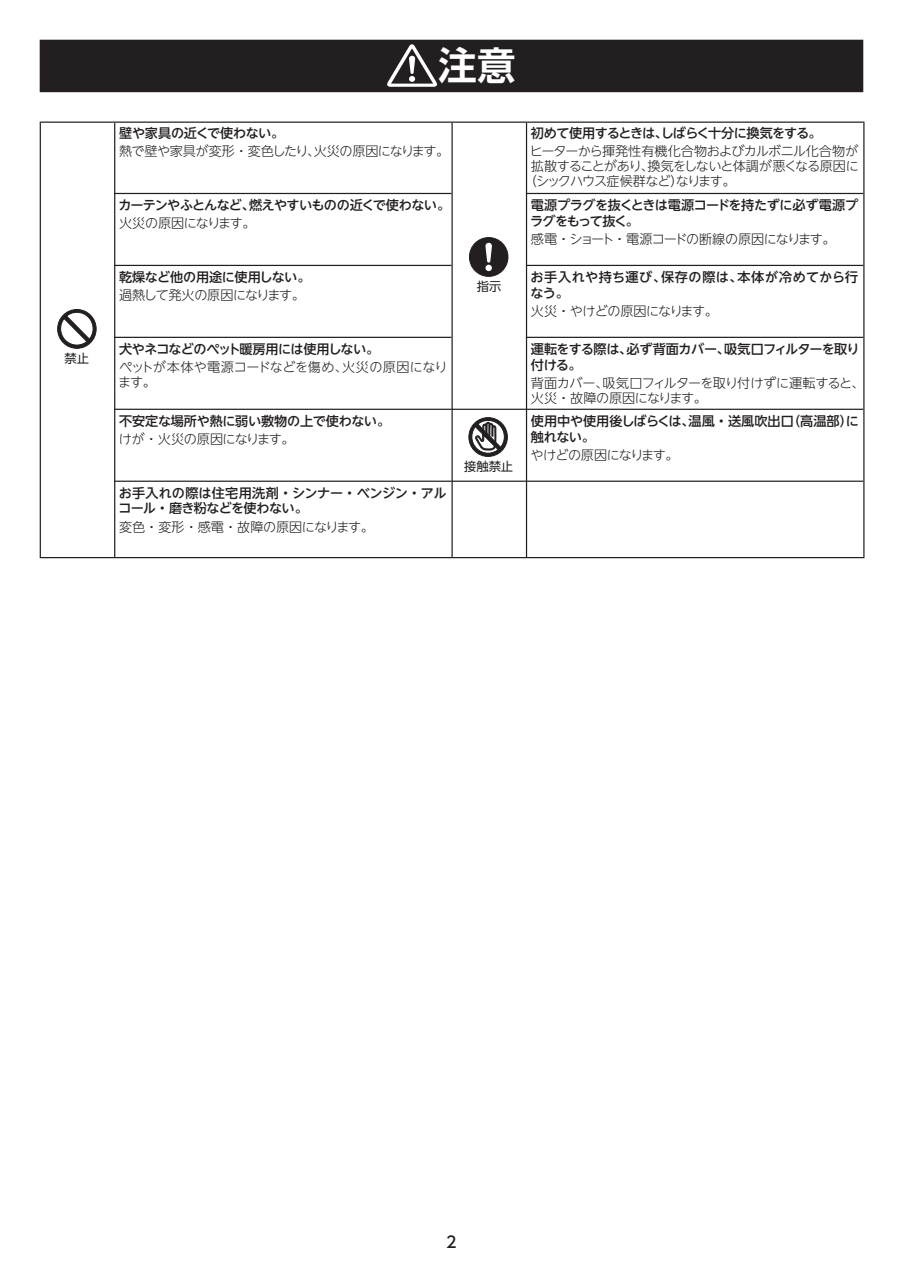
<style>
.page{position:relative;width:903px;height:1275px;background:#fff}
.page>*{position:absolute;margin:0;border:0;box-sizing:border-box;transform-origin:0 0}
.t1{font:38.5px "UD Shin Go NT Pro De Bold 90 msp RKSJ H";color:#fff}
.t2{font:15.75px "UD Shin Go NT Pro Medium 90 msp RKSJ H";color:#231f20}
.t3{font:13.12px/14.9px "UD Shin Go NT Pro Light 90 msp RKSJ H";letter-spacing:-.04em;color:#231f20}
.t4{font:13.12px/15.8px "UD Shin Go NT Pro Medium 90 msp RKSJ H";letter-spacing:-.03em;color:#231f20}
.t5{font:13.12px/14.9px "UD Shin Go NT Pro Light 90 msp RKSJ H";letter-spacing:-.015em;color:#231f20}
.t6{font:13.12px "UD Shin Go NT Pro Medium 90 msp RKSJ H";letter-spacing:-.055em;color:#231f20}
.t7{font:13.12px/15.8px "UD Shin Go NT Pro Medium 90 msp RKSJ H";letter-spacing:.005em;color:#231f20}
.t8{font:13.12px/15.8px "UD Shin Go NT Pro Medium 90 msp RKSJ H";letter-spacing:.04em;color:#231f20}
.t9{font:13.12px "UD Shin Go NT Pro Medium 90 msp RKSJ H";letter-spacing:-.05em;color:#231f20}
.t10{font:13.12px "UD Shin Go NT Pro Light 90 msp RKSJ H";letter-spacing:-.065em;color:#231f20}
.t11{font:13.12px "UD Shin Go NT Pro Light 90 msp RKSJ H";letter-spacing:-.075em;color:#231f20}
.t12{font:13.12px "UD Shin Go NT Pro Light 90 msp RKSJ H";letter-spacing:-.08em;color:#231f20}
.t13{font:12.25px "UD Shin Go NT Pro Regular 90 msp RKSJ H";color:#231f20}
</style>
<div class="page">
<hr style="left:114px;top:123px;width:1px;height:434px;background:#231f20">
<hr style="left:451px;top:123px;width:2px;height:434px;background:#231f20">
<hr style="left:526px;top:123px;width:1px;height:434px;background:#231f20">
<hr style="left:863px;top:123px;width:1px;height:434px;background:#231f20">
<hr style="left:40px;top:122px;width:75px;height:1px;background:#231f20">
<hr style="left:40px;top:123px;width:1px;height:434px;background:#231f20">
<hr style="left:115px;top:122px;width:749px;height:1px;background:#231f20">
<hr style="left:40px;top:557px;width:824px;height:1px;background:#231f20">
<hr style="left:114px;top:337px;width:337px;height:1px;background:#231f20">
<hr style="left:114px;top:265px;width:337px;height:1px;background:#231f20">
<hr style="left:114px;top:193px;width:337px;height:1px;background:#231f20">
<hr style="left:114px;top:409px;width:337px;height:1px;background:#231f20">
<hr style="left:114px;top:481px;width:337px;height:1px;background:#231f20">
<div style="left:58px;top:309px;width:38px;height:39px;background:#231f20;border-radius:50%"></div>
<div style="left:57px;top:309px;width:39px;height:40px;border:1px solid #231f20;border-radius:50%"></div>
<svg style="left:61px;top:312px;width:32px;height:33px"></svg>
<div style="left:60px;top:312px;width:33px;height:33px;border:1px solid #231f20;border-radius:50%"></div>
<svg style="left:63px;top:314px;width:28px;height:29px"></svg>
<hr style="left:526px;top:265px;width:337px;height:1px;background:#231f20">
<hr style="left:526px;top:337px;width:337px;height:1px;background:#231f20">
<hr style="left:526px;top:193px;width:337px;height:1px;background:#231f20">
<hr style="left:526px;top:409px;width:337px;height:1px;background:#231f20">
<hr style="left:526px;top:481px;width:337px;height:1px;background:#231f20">
<hr style="left:451px;top:409px;width:75px;height:1px;background:#231f20">
<hr style="left:451px;top:481px;width:75px;height:1px;background:#231f20">
<div style="left:469px;top:238px;width:39px;height:38px;background:#231f20;border-radius:50%"></div>
<div style="left:469px;top:237px;width:39px;height:40px;border:1px solid #231f20;border-radius:50%"></div>
<div style="left:485px;top:265px;width:7px;height:6px;background:#fff;border-radius:50%"></div>
<svg style="left:485px;top:243px;width:7px;height:20px"></svg>
<div style="left:469px;top:418px;width:38px;height:38px;background:#231f20;border-radius:50%"></div>
<div style="left:469px;top:417px;width:39px;height:40px;border:1px solid #231f20;border-radius:50%"></div>
<svg style="left:472px;top:420px;width:32px;height:33px"></svg>
<div style="left:471px;top:420px;width:34px;height:33px;border:1px solid #231f20;border-radius:50%"></div>
<svg style="left:474px;top:409px;width:28px;height:43px"></svg>
<div style="left:40px;top:40px;width:823px;height:52px;background:#231f20"></div>
<svg style="left:387px;top:44px;width:50px;height:43px"></svg>
<p class="t13" style="left:65px;top:354px;width:26px">禁止</p>
<h1 class="t1" style="left:439px;top:51px;width:78px">注意</h1>
<p class="t4" style="left:119px;top:127px;width:167px">壁や家具の近くで使わない。</p>
<p class="t3" style="left:119px;top:146px;width:332px">熱で壁や家具が変形・変色したり、火災の原因になります。</p>
<p class="t9" style="left:118px;top:200px;width:333px">カーテンやふとんなど、燃えやすいものの近くで使わない。</p>
<p class="t3" style="left:119px;top:218px;width:138px">火災の原因になります。</p>
<p class="t4" style="left:119px;top:271px;width:193px">乾燥など他の用途に使用しない。</p>
<p class="t3" style="left:119px;top:290px;width:187px">過熱して発火の原因になります。</p>
<p class="t6" style="left:119px;top:344px;width:262px">犬やネコなどのペット暖房用には使用しない。</p>
<p class="t5" style="left:118px;top:361px;width:331px">ペットが本体や電源コードなどを傷め、火災の原因になります。</p>
<p class="t4" style="left:119px;top:415px;width:273px">不安定な場所や熱に弱い敷物の上で使わない。</p>
<p class="t3" style="left:119px;top:433px;width:177px">けが・火災の原因になります。</p>
<p class="t4" style="left:118px;top:487px;width:330px">お手入れの際は住宅用洗剤・シンナー・ベンジン・アルコール・磨き粉などを使わない。</p>
<p class="t5" style="left:119px;top:521px;width:256px">変色・変形・感電・故障の原因になります。</p>
<p class="t13" style="left:477px;top:282px;width:26px">指示</p>
<p class="t13" style="left:464px;top:462px;width:50px">接触禁止</p>
<p class="t6" style="left:531px;top:128px;width:292px">初めて使用するときは、しばらく十分に換気をする。</p>
<p class="t3" style="left:530px;top:146px;width:330px">ヒーターから揮発性有機化合物およびカルボニル化合物が</p>
<p class="t10" style="left:531px;top:161px;width:329px">拡散することがあり、換気をしないと体調が悪くなる原因に</p>
<p class="t12" style="left:524px;top:176px;width:214px">（シックハウス症候群など）なります。</p>
<p class="t4" style="left:530px;top:199px;width:329px">電源プラグを抜くときは電源コードを持たずに必ず電源プラグをもって抜く。</p>
<p class="t11" style="left:531px;top:234px;width:306px">感電・ショート・電源コードの断線の原因になります。</p>
<p class="t8" style="left:530px;top:271px;width:329px">お手入れや持ち運び、保存の際は、本体が冷めてから行なう。</p>
<p class="t3" style="left:531px;top:305px;width:189px">火災・やけどの原因になります。</p>
<p class="t4" style="left:531px;top:343px;width:330px">運転をする際は、必ず背面カバー、吸気口フィルターを取り付ける。</p>
<p class="t3" style="left:531px;top:377px;width:335px">背面カバー、吸気口フィルターを取り付けずに運転すると、火災・故障の原因になります。</p>
<p class="t7" style="left:531px;top:415px;width:329px">使用中や使用後しばらくは、温風・送風吹出口（高温部）に触れない。</p>
<p class="t3" style="left:530px;top:449px;width:150px">やけどの原因になります。</p>
<p class="t2" style="left:446px;top:1236px;width:12px">2</p>
</div>
